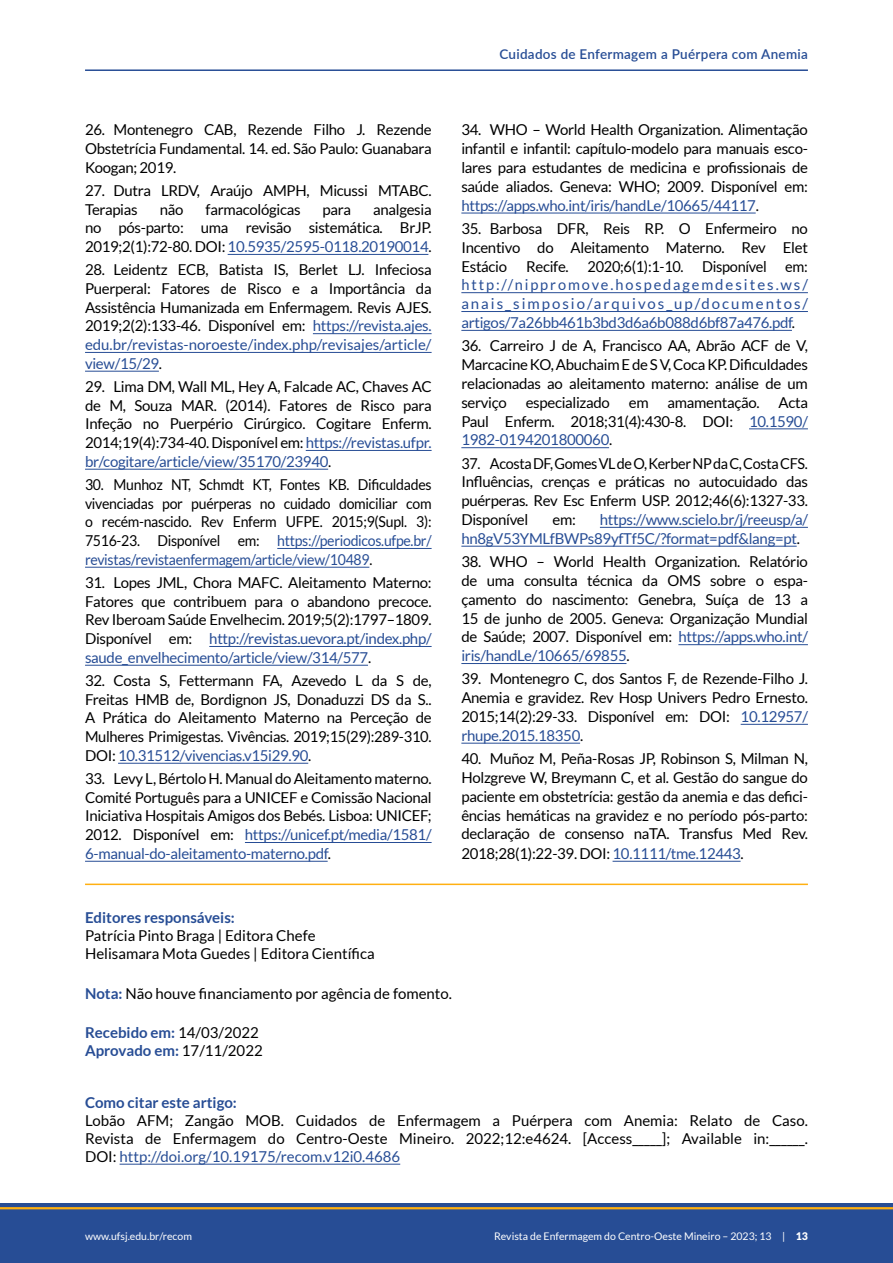
<style>
.page{position:relative;width:893px;height:1263px;background:#fff}
.page>*{position:absolute;margin:0;border:0;box-sizing:border-box;transform-origin:0 0}
.t1{font:15px/18.8px "Lato";letter-spacing:-.02em;color:#000;text-align:justify}
.t2{font:15px/18.8px "Lato";letter-spacing:-.02em;color:#000;text-align:justify;scale:.94 1}
.t3{font:15px/18.9px "Lato";letter-spacing:-.02em;color:#274d95;text-align:justify}
.t4{font:15px/18.9px "Lato";letter-spacing:-.02em;color:#000;text-align:justify;scale:.96 1}
.t5{font:15px/18px "Lato";color:#000}
.t6{font:700 15px/18px "Lato";color:#274d95}
.t7{font:600 13.5px "Lato";letter-spacing:.02em;color:#274d95}
.t8{font:10.5px "Lato";color:#fff}
.s1{color:#274d95}
.s2{color:#000}
.s3{font-weight:700;color:#274d95}
.s4{font-weight:400;color:#000}
.s5{font-weight:900}
</style>
<div class="page">
<div style="left:0;top:1203px;width:893px;height:60px;background:#274d95"></div>
<hr style="left:0;top:1207px;width:893px;height:2px;background:#ffb011">
<hr style="left:85px;top:69px;width:723px;height:2px;background:#274d95">
<hr style="left:228px;top:254px;width:200px;height:1px;background:#274d95">
<hr style="left:313px;top:333px;width:119px;height:1px;background:#274d95">
<hr style="left:85px;top:352px;width:347px;height:1px;background:#274d95">
<hr style="left:85px;top:371px;width:74px;height:1px;background:#274d95">
<hr style="left:306px;top:450px;width:126px;height:1px;background:#274d95">
<hr style="left:85px;top:469px;width:243px;height:1px;background:#274d95">
<hr style="left:277px;top:548px;width:155px;height:1px;background:#274d95">
<hr style="left:85px;top:567px;width:284px;height:1px;background:#274d95">
<hr style="left:209px;top:646px;width:223px;height:1px;background:#274d95">
<hr style="left:85px;top:665px;width:283px;height:1px;background:#274d95">
<hr style="left:118px;top:763px;width:190px;height:1px;background:#274d95">
<hr style="left:245px;top:842px;width:187px;height:1px;background:#274d95">
<hr style="left:85px;top:861px;width:243px;height:1px;background:#274d95">
<hr style="left:461px;top:213px;width:295px;height:1px;background:#274d95">
<hr style="left:461px;top:292px;width:347px;height:1px;background:#274d95">
<hr style="left:461px;top:311px;width:347px;height:1px;background:#274d95">
<hr style="left:461px;top:330px;width:331px;height:1px;background:#274d95">
<hr style="left:749px;top:428px;width:59px;height:1px;background:#274d95">
<hr style="left:461px;top:447px;width:148px;height:1px;background:#274d95">
<hr style="left:600px;top:527px;width:208px;height:1px;background:#274d95">
<hr style="left:461px;top:546px;width:336px;height:1px;background:#274d95">
<hr style="left:678px;top:644px;width:130px;height:1px;background:#274d95">
<hr style="left:461px;top:663px;width:165px;height:1px;background:#274d95">
<hr style="left:741px;top:724px;width:67px;height:1px;background:#274d95">
<hr style="left:461px;top:743px;width:119px;height:1px;background:#274d95">
<hr style="left:613px;top:861px;width:128px;height:1px;background:#274d95">
<hr style="left:85px;top:883px;width:723px;height:2px;background:#ffb011">
<hr style="left:120px;top:1164px;width:280px;height:1px;background:#274d95">
<p class="t1" style="left:85px;top:120px;width:348px">26. Montenegro CAB, Rezende Filho J. Rezende Obstetrícia Fundamental. 14. ed. São Paulo: Guanabara Koogan; 2019.</p>
<p class="t1" style="left:85px;top:181px;width:348px">27. Dutra LRDV, Araújo AMPH, Micussi MTABC.<br>Terapias</p>
<p class="t1" style="left:85px;top:200px;width:348px;text-indent:288px">analgesia no pós-parto: uma revisão sistemática. BrJP.<br>2019;2(1):72-80. DOI: <span class="s1">10.5935/2595-0118.20190014</span>.</p>
<p class="t1" style="left:85px;top:260px;width:348px">28. Leidentz ECB, Batista IS, Berlet LJ. Infeciosa Puerperal: Fatores de Risco e a Importância da Assistência Humanizada em Enfermagem. Revis AJES.<br>2019;2(2):133-46. Disponível em: <span class="s1">https://revista.ajes. edu.br/revistas-noroeste/index.php/revisajes/article/ view/15/29</span>.</p>
<p class="t1" style="left:85px;top:377px;width:348px">29. Lima DM, Wall ML, Hey A, Falcade AC, Chaves AC de M, Souza MAR. (2014). Fatores de Risco para Infeção no Puerpério Cirúrgico. Cogitare Enferm.<br>2014;19(4):734-40. Disponível em: <span class="s1">https://revistas.ufpr. br/cogitare/article/view/35170/23940</span>.</p>
<p class="t2" style="left:85px;top:475px;width:370px">30. Munhoz NT, Schmdt KT, Fontes KB. Dificuldades vivenciadas por puérperas no cuidado domiciliar com o recém-nascido. Rev Enferm UFPE. 2015;9(Supl. 3):<br>7516-23. Disponível em: <span class="s1">https://periodicos.ufpe.br/ revistas/revistaenfermagem/article/view/10489</span>.</p>
<p class="t1" style="left:85px;top:573px;width:348px">31. Lopes JML, Chora MAFC. Aleitamento Materno:<br>Fatores que contribuem para o abandono precoce.<br>Rev Iberoam Saúde Envelhecim. 2019;5(2):1797–1809.<br>Disponível em: <span class="s1">http://revistas.uevora.pt/index.php/ saude_envelhecimento/article/view/314/577</span>.</p>
<p class="t1" style="left:85px;top:671px;width:348px">32. Costa S, Fettermann FA, Azevedo L da S de, Freitas HMB de, Bordignon JS, Donaduzzi DS da S..<br>A Prática do Aleitamento Materno na Perceção de Mulheres Primigestas. Vivências. 2019;15(29):289-310.<br>DOI: <span class="s1">10.31512/vivencias.v15i29.90</span>.</p>
<p class="t1" style="left:85px;top:769px;width:348px">33. Levy L, Bértolo H. Manual do Aleitamento materno.<br>Comité Português para a UNICEF e Comissão Nacional Iniciativa Hospitais Amigos dos Bebés. Lisboa: UNICEF; 2012. Disponível em: <span class="s1">https://unicef.pt/media/1581/ 6-manual-do-aleitamento-materno.pdf</span>.</p>
<p class="t1" style="left:160px;top:200px;width:25px">não</p>
<p class="t1" style="left:206px;top:200px;width:96px">farmacológicas</p>
<p class="t1" style="left:323px;top:200px;width:30px">para</p>
<p class="t7" style="left:499px;top:44px;width:310px">Cuidados de Enfermagem a Puérpera com Anemia</p>
<p class="t1" style="left:461px;top:120px;width:348px">34. WHO – World Health Organization. Alimentação infantil e infantil: capítulo-modelo para manuais esco&shy;lares para estudantes de medicina e profissionais de saúde aliados. Geneva: WHO; 2009. Disponível em: <span class="s1">https://apps.who.int/iris/handLe/10665/44117</span>.</p>
<p class="t1" style="left:461px;top:219px;width:348px">35. Barbosa DFR, Reis RP. O Enfermeiro no Incentivo do Aleitamento Materno. Rev Elet Estácio</p>
<p class="t1" style="left:526px;top:257px;width:44px">Recife.</p>
<p class="t1" style="left:588px;top:257px;width:222px">2020;6(1):1-10. Disponível em:</p>
<p class="t3" style="left:461px;top:275px;width:348px">http://nippromove.hospedagemdesites.ws/ anais_simposio/arquivos_up/documentos/ artigos/7a26bb461b3bd3d6a6b088d6bf87a476.pdf<span class="s2">.</span></p>
<p class="t1" style="left:461px;top:336px;width:348px">36. Carreiro J de A, Francisco AA, Abrão ACF de V, Marcacine KO, Abuchaim E de S V, Coca KP. Dificuldades relacionadas ao aleitamento materno: análise de um serviço</p>
<p class="t1" style="left:526px;top:393px;width:86px">especializado</p>
<p class="t1" style="left:629px;top:393px;width:21px">em</p>
<p class="t1" style="left:667px;top:393px;width:94px">amamentação.</p>
<p class="t1" style="left:461px;top:393px;width:348px;text-indent:317px">Acta Paul Enferm. 2018;31(4):430-8. DOI: <span class="s1">10.1590/ 1982-0194201800060</span>.</p>
<p class="t4" style="left:461px;top:454px;width:362px">37. Acosta DF, Gomes VL de O, Kerber NP da C, Costa CFS.<br>Influências, crenças e práticas no autocuidado das puérperas. Rev Esc Enferm USP. 2012;46(6):1327-33.<br>Disponível</p>
<p class="t3" style="left:461px;top:510px;width:348px;text-indent:139px">https://www.scielo.br/j/reeusp/a/ hn8gV53YMLfBWPs89yfTf5C/?format=pdf&amp;lang=pt<span class="s2">.</span></p>
<p class="t1" style="left:461px;top:552px;width:348px">38. WHO – World Health Organization. Relatório de uma consulta técnica da OMS sobre o espa&shy;çamento do nascimento: Genebra, Suíça de 13 a 15 de junho de 2005. Geneva: Organização Mundial de Saúde; 2007. Disponível em: <span class="s1">https://apps.who.int/ iris/handLe/10665/69855</span>.</p>
<p class="t1" style="left:461px;top:669px;width:348px">39. Montenegro C, dos Santos F, de Rezende-Filho J.<br>Anemia e gravidez. Rev Hosp Univers Pedro Ernesto.<br>2015;14(2):29-33. Disponível em: DOI: <span class="s1">10.12957/ rhupe.2015.18350</span>.</p>
<p class="t1" style="left:461px;top:749px;width:348px">40. Muñoz M, Peña-Rosas JP, Robinson S, Milman N, Holzgreve W, Breymann C, et al. Gestão do sangue do paciente em obstetrícia: gestão da anemia e das defici&shy;ências hemáticas na gravidez e no período pós-parto: declaração de consenso naTA. Transfus Med Rev.<br>2018;28(1):22-39. DOI: <span class="s1">10.1111/tme.12443</span>.</p>
<p class="t1" style="left:552px;top:510px;width:25px">em:</p>
<p class="t6" style="left:85px;top:909px;width:151px">Editores responsáveis:</p>
<p class="t5" style="left:85px;top:927px;width:291px">Patrícia Pinto Braga | Editora Chefe<br>Helisamara Mota Guedes | Editora Científica</p>
<p class="t5" style="left:85px;top:984px;width:369px"><span class="s3">Nota:</span> Não houve financiamento por agência de fomento.</p>
<p class="t6" style="left:85px;top:1023px;width:179px">Recebido em: <span class="s4">14/03/2022<br></span>Aprovado em: <span class="s4">17/11/2022</span></p>
<p class="t6" style="left:85px;top:1093px;width:153px">Como citar este artigo:</p>
<p class="t1" style="left:85px;top:1111px;width:724px;line-height:18px">Lobão AFM; Zangão MOB. Cuidados de Enfermagem a Puérpera com Anemia: Relato de Caso.<br>Revista de Enfermagem do Centro-Oeste Mineiro. 2022;12:e4624. [Access_____]; Available in:______.<br>DOI: <span class="s1">http://doi.org/10.19175/recom.v12i0.4686</span></p>
<p class="t8" style="left:85px;top:1230px;width:108px">www.ufsj.edu.br/recom</p>
<p class="t8" style="left:494px;top:1230px;width:315px">Revista de Enfermagem do Centro-Oeste Mineiro – 2023; 13 | <span class="s5">13</span></p>
</div>
